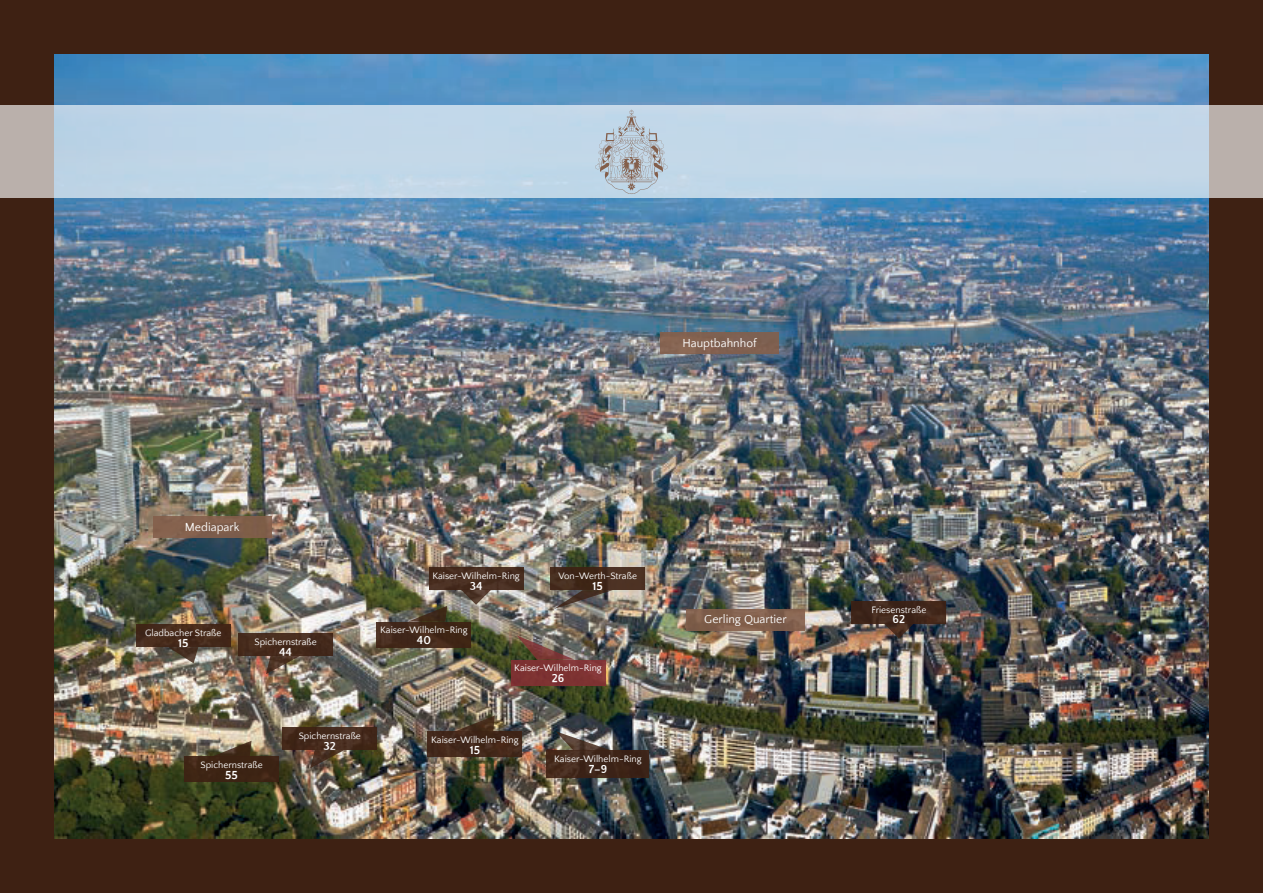
<style>
.page{position:relative;width:1263px;height:893px;background:#3e2113}
.page>*{position:absolute;margin:0;border:0;box-sizing:border-box;transform-origin:0 0}
.t1{font:12px "Quattrocento Sans";color:#fff}
.t2{font:700 12px "Quattrocento Sans";color:#fff}
.t3{font:9.6px "Quattrocento Sans";color:#fff}
</style>
<div class="page">
<img style="left:54px;top:54px;width:1155px;height:785px">
<svg style="left:0;top:105px;width:1263px;height:93px;background:#c0d3e2"></svg>
<svg style="left:595px;top:110px;width:73px;height:84px;background:#b6c3ce"></svg>
<div style="left:429px;top:568px;width:94px;height:22px;background:#482d20"></div>
<svg style="left:461px;top:590px;width:30px;height:15px"></svg>
<div style="left:660px;top:332px;width:119px;height:22px;background:#845f4b"></div>
<div style="left:153px;top:516px;width:119px;height:22px;background:#845f4b"></div>
<div style="left:686px;top:609px;width:119px;height:21px;background:#845f4b"></div>
<div style="left:377px;top:622px;width:94px;height:25px;background:#3e2113"></div>
<svg style="left:408px;top:606px;width:39px;height:16px"></svg>
<div style="left:511px;top:660px;width:94px;height:25px;background:#7e3232"></div>
<svg style="left:517px;top:635px;width:57px;height:25px"></svg>
<div style="left:427px;top:731px;width:95px;height:26px;background:#42271a"></div>
<svg style="left:456px;top:715px;width:39px;height:16px"></svg>
<div style="left:547px;top:750px;width:102px;height:28px;background:#3e2113"></div>
<svg style="left:555px;top:731px;width:56px;height:19px"></svg>
<div style="left:282px;top:728px;width:95px;height:22px;background:#44291b"></div>
<svg style="left:310px;top:750px;width:35px;height:18px"></svg>
<div style="left:184px;top:756px;width:95px;height:26px;background:#3e2113"></div>
<svg style="left:212px;top:741px;width:40px;height:15px"></svg>
<div style="left:238px;top:633px;width:95px;height:23px;background:#462b1d"></div>
<svg style="left:266px;top:656px;width:35px;height:18px"></svg>
<div style="left:136px;top:625px;width:95px;height:22px;background:#45291a"></div>
<svg style="left:168px;top:647px;width:30px;height:16px"></svg>
<div style="left:550px;top:568px;width:95px;height:22px;background:linear-gradient(to right,#3f2718,#4c3123)"></div>
<svg style="left:554px;top:590px;width:59px;height:19px"></svg>
<div style="left:851px;top:601px;width:95px;height:22px;background:#3e2113"></div>
<svg style="left:884px;top:623px;width:30px;height:15px"></svg>
<p class="t1" style="left:682px;top:336px;width:76px">Hauptbahnhof</p>
<p class="t1" style="left:185px;top:520px;width:56px">Mediapark</p>
<p class="t3" style="left:145px;top:628px;width:78px">Gladbacher Straße</p>
<p class="t2" style="left:178px;top:637px;width:12px">15</p>
<p class="t3" style="left:254px;top:637px;width:64px">Spichernstraße</p>
<p class="t2" style="left:279px;top:646px;width:14px">44</p>
<p class="t3" style="left:299px;top:731px;width:64px">Spichernstraße</p>
<p class="t2" style="left:324px;top:740px;width:14px">32</p>
<p class="t3" style="left:200px;top:760px;width:64px">Spichernstraße</p>
<p class="t2" style="left:225px;top:769px;width:14px">55</p>
<p class="t3" style="left:432px;top:571px;width:89px">Kaiser-Wilhelm-Ring</p>
<p class="t2" style="left:470px;top:580px;width:14px">34</p>
<p class="t3" style="left:380px;top:625px;width:89px">Kaiser-Wilhelm-Ring</p>
<p class="t2" style="left:417px;top:634px;width:16px">40</p>
<p class="t3" style="left:558px;top:571px;width:80px">Von-Werth-Straße</p>
<p class="t2" style="left:592px;top:580px;width:12px">15</p>
<p class="t3" style="left:514px;top:663px;width:89px">Kaiser-Wilhelm-Ring</p>
<p class="t2" style="left:552px;top:672px;width:14px">26</p>
<p class="t3" style="left:431px;top:735px;width:89px">Kaiser-Wilhelm-Ring</p>
<p class="t2" style="left:470px;top:743px;width:12px">15</p>
<p class="t3" style="left:554px;top:754px;width:89px">Kaiser-Wilhelm-Ring</p>
<p class="t2" style="left:589px;top:762px;width:20px">7–9</p>
<p class="t1" style="left:704px;top:613px;width:84px">Gerling Quartier</p>
<p class="t3" style="left:871px;top:604px;width:56px">Friesenstraße</p>
<p class="t2" style="left:893px;top:613px;width:14px">62</p>
</div>
